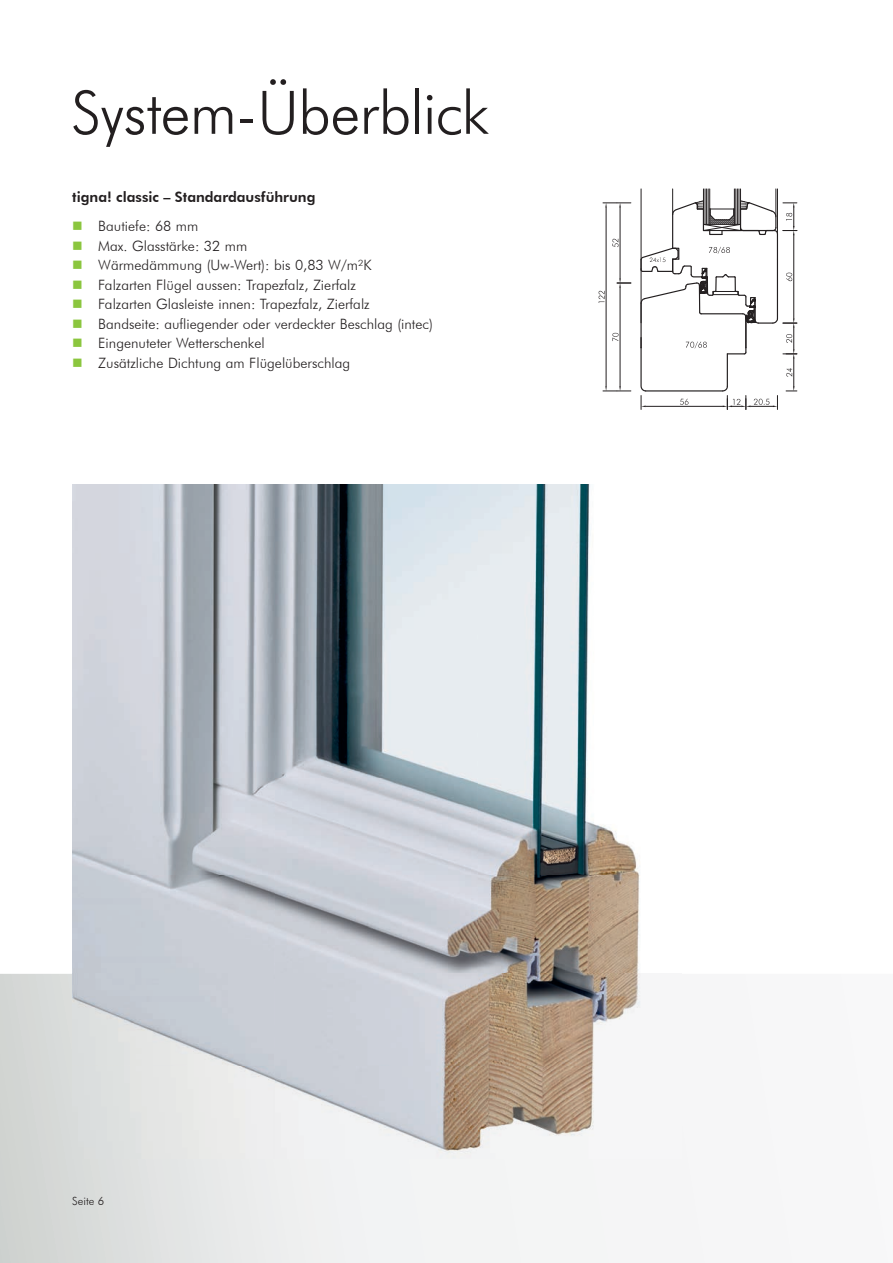
<style>
.page{position:relative;width:893px;height:1263px;background:#fff}
.page>*{position:absolute;margin:0;border:0;box-sizing:border-box;transform-origin:0 0}
.t1{font:300 60px "Futura BT";letter-spacing:-.01em;color:#231f20}
.t2{font:300 14.25px "Futura BT";color:#231f20}
.t3{font:800 14.25px "Futura BT";color:#231f20}
.t4{font:300 11.25px "Futura BT";color:#231f20}
.s1{color:#8bc63e}
</style>
<div class="page">
<svg style="left:0;top:974px;width:609px;height:289px"></svg>
<img style="left:72px;top:485px;width:569px;height:674px">
<svg style="left:598px;top:188px;width:200px;height:222px"></svg>
<h1 class="t1" style="left:71px;top:76px;width:419px">System-Überblick</h1>
<p class="t3" style="left:72px;top:188px;width:245px">tigna! classic – Standardausführung</p>
<p class="t2" style="left:72px;top:218px;width:128px"><span class="s1">■</span> Bautiefe: 68 mm</p>
<p class="t2" style="left:72px;top:237px;width:177px"><span class="s1">■</span> Max. Glasstärke: 32 mm</p>
<p class="t2" style="left:72px;top:257px;width:301px"><span class="s1">■</span> Wärmedämmung (Uw-Wert): bis 0,83 W/m²K</p>
<p class="t2" style="left:72px;top:276px;width:285px"><span class="s1">■</span> Falzarten Flügel aussen: Trapezfalz, Zierfalz</p>
<p class="t2" style="left:72px;top:296px;width:299px"><span class="s1">■</span> Falzarten Glasleiste innen: Trapezfalz, Zierfalz</p>
<p class="t2" style="left:72px;top:315px;width:362px"><span class="s1">■</span> Bandseite: aufliegender oder verdeckter Beschlag (intec)</p>
<p class="t2" style="left:72px;top:335px;width:194px"><span class="s1">■</span> Eingenuteter Wetterschenkel</p>
<p class="t2" style="left:72px;top:354px;width:279px"><span class="s1">■</span> Zusätzliche Dichtung am Flügelüberschlag</p>
<p class="t4" style="left:72px;top:1194px;width:33px">Seite 6</p>
</div>
